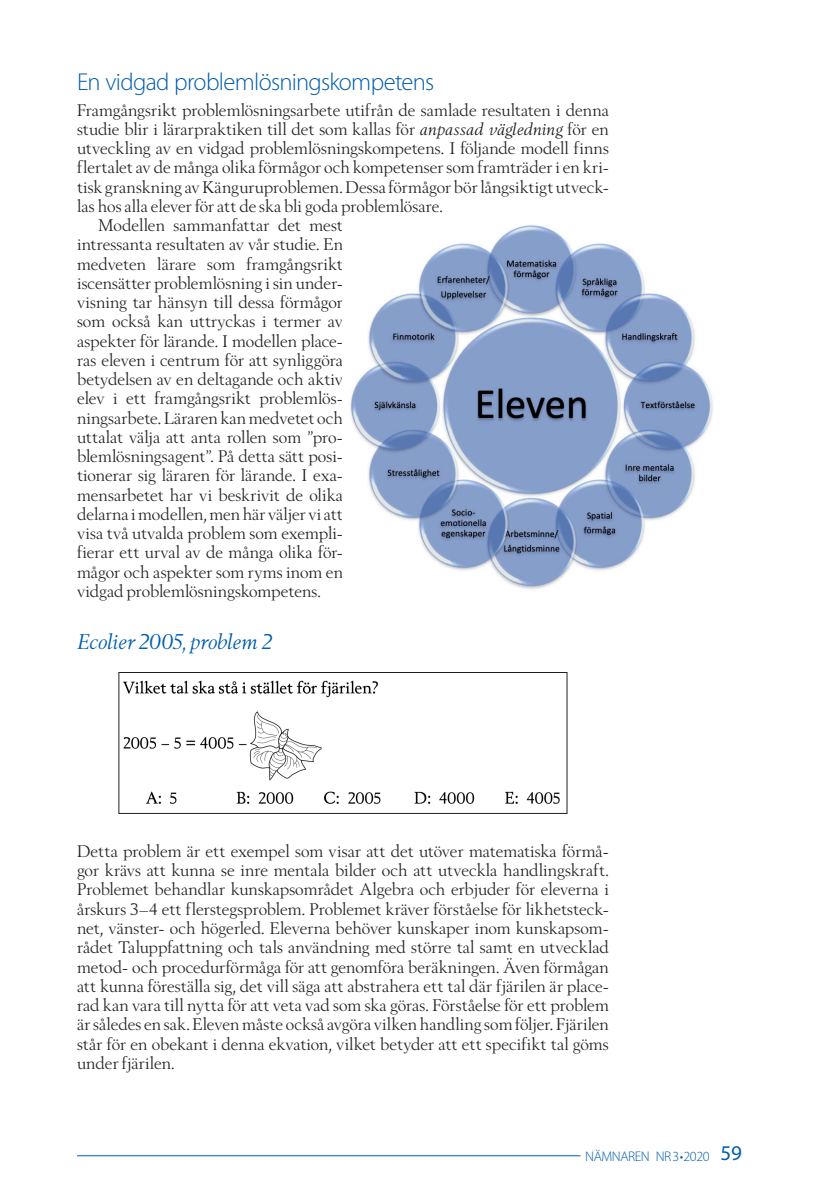
<style>
.page{position:relative;width:819px;height:1201px;background:#fff}
.page>*{position:absolute;margin:0;border:0;box-sizing:border-box;transform-origin:0 0}
.rubrik_3{font:300 24.5px "Myriad Pro";letter-spacing:-.03em;color:#015dad}
.rubrik_4{font:italic 21px "Berling Nova Display Pro";color:#015dad}
.bröd_utan_ind{font:16.62px/19.2px "Berling Nova Display Pro";letter-spacing:.01em;color:#231f20;text-align:justify}
.bröd_med_ind{font:16.62px/19.2px "Berling Nova Display Pro";color:#231f20;text-align:justify}
.t1{font:300 14px "Myriad Pro";letter-spacing:-.03em;color:#015dad}
.s1{font-style:italic}
.s2{font-weight:400;font-size:21px}
</style>
<div class="page">
<hr style="left:77px;top:1155px;width:503px;height:1px;background:#015dad">
<img style="left:122px;top:680px;width:438px;height:124px">
<div style="left:119px;top:672px;width:448px;height:141px;border:1px solid #231f20"></div>
<img style="left:350px;top:225px;width:363px;height:364px">
<p class="rubrik_3" style="left:77px;top:68px;width:358px">En vidgad problemlösningskompetens</p>
<p class="bröd_utan_ind" style="left:77px;top:100px;width:533px">Framgångsrikt problemlösningsarbete utifrån de samlade resultaten i denna studie blir i lärarpraktiken till det som kallas för <span class="s1">anpassad vägledning</span> för en utveckling av en vidgad problemlösningskompetens. I följande modell finns flertalet av de många olika förmågor och kompetenser som framträder i en kri&shy;tisk granskning av Känguruproblemen. Dessa förmågor bör långsiktigt utveck&shy;las hos alla elever för att de ska bli goda problemlösare.</p>
<p class="bröd_med_ind" style="left:77px;top:215px;width:267px;text-indent:21px">Modellen sammanfattar det mest intressanta resultaten av vår studie. En medveten lärare som framgångsrikt iscensätter problemlösning i sin under&shy;visning tar hänsyn till dessa förmågor som också kan uttryckas i termer av aspekter för lärande. I modellen place&shy;ras eleven i centrum för att synliggöra betydelsen av en deltagande och aktiv elev i ett framgångsrikt problemlös&shy;ningsarbete. Läraren kan medvetet och uttalat välja att anta rollen som ”pro&shy;blemlösningsagent”. På detta sätt posi&shy;tionerar sig läraren för lärande. I exa&shy;mensarbetet har vi beskrivit de olika delarna i modellen, men här väljer vi att visa två utvalda problem som exempli&shy;fierar ett urval av de många olika för&shy;mågor och aspekter som ryms inom en vidgad problemlösningskompetens.</p>
<p class="rubrik_4" style="left:77px;top:629px;width:197px">Ecolier 2005, problem 2</p>
<p class="bröd_utan_ind" style="left:77px;top:841px;width:533px">Detta problem är ett exempel som visar att det utöver matematiska förmå&shy;gor krävs att kunna se inre mentala bilder och att utveckla handlingskraft.<br>Problemet behandlar kunskapsområdet Algebra och erbjuder för eleverna i årskurs 3–4 ett flerstegsproblem. Problemet kräver förståelse för likhetsteck&shy;net, vänster- och högerled. Eleverna behöver kunskaper inom kunskapsom&shy;rådet Taluppfattning och tals användning med större tal samt en utvecklad metod- och procedurförmåga för att genomföra beräkningen. Även förmågan att kunna föreställa sig, det vill säga att abstrahera ett tal där fjärilen är place&shy;rad kan vara till nytta för att veta vad som ska göras. Förståelse för ett problem är således en sak. Eleven måste också avgöra vilken handling som följer. Fjärilen står för en obekant i denna ekvation, vilket betyder att ett specifikt tal göms under fjärilen.</p>
<p class="t1" style="left:585px;top:1148px;width:158px">NÄMNAREN NR3•2020 <span class="s2">59</span></p>
</div>
